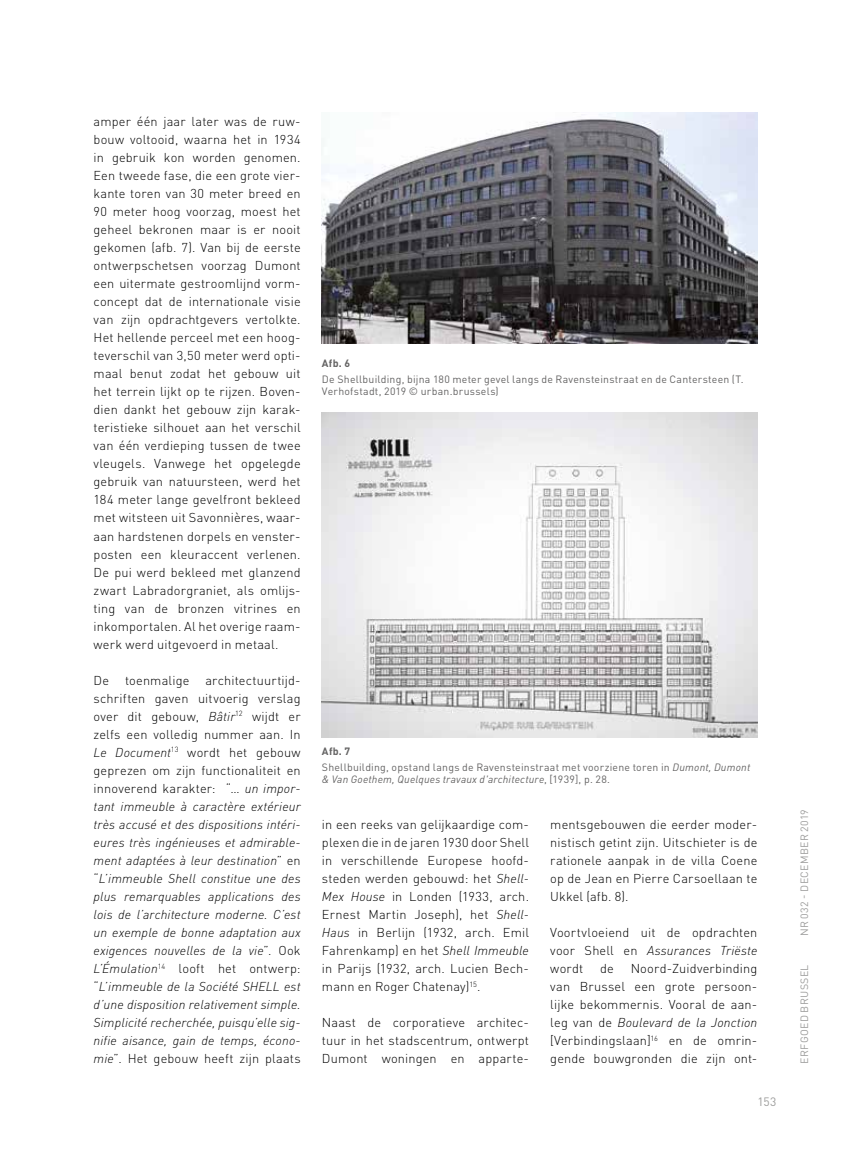
<style>
.page{position:relative;width:851px;height:1149px;background:#fff}
.page>*{position:absolute;margin:0;border:0;box-sizing:border-box;transform-origin:0 0}
.t1{font:300 12.75px/18px "DINOT";letter-spacing:.015em;color:#000;text-align:justify}
.t2{font:italic 300 12.75px/18px "DINOT";letter-spacing:.01em;color:#000;text-align:justify}
.t3{font:12px "DINOT";color:#9d9d9c}
.t4{font:10.5px/12px "DINOT";letter-spacing:.025em;color:#646363}
.t5{font:italic 10.5px "DINOT";letter-spacing:.02em;color:#646363}
.t6{font:10.5px "DINOT";letter-spacing:.035em;color:#9d9d9c}
.t7{font:700 10.5px "DINOT";color:#646363}
.s1{font-style:normal}
.s2{font-weight:700}
.s3{font-style:italic}
</style>
<div class="page">
<img style="left:322px;top:113px;width:435px;height:230px">
<img style="left:322px;top:412px;width:435px;height:325px">
<p class="t1" style="left:94px;top:112px;width:208px">amper één jaar later was de ruw&shy;bouw voltooid, waarna het in 1934 in gebruik kon worden genomen.<br>Een tweede fase, die een grote vier&shy;kante toren van 30 meter breed en 90 meter hoog voorzag, moest het geheel bekronen maar is er nooit gekomen (afb. 7). Van bij de eerste ontwerpschetsen voorzag Dumont een uitermate gestroomlijnd vorm&shy;concept dat de internationale visie van zijn opdrachtgevers vertolkte.<br>Het hellende perceel met een hoog&shy;teverschil van 3,50 meter werd opti&shy;maal benut zodat het gebouw uit het terrein lijkt op te rijzen. Boven&shy;dien dankt het gebouw zijn karak&shy;teristieke silhouet aan het verschil van één verdieping tussen de twee vleugels. Vanwege het opgelegde gebruik van natuursteen, werd het 184 meter lange gevelfront bekleed met witsteen uit Savonnières, waar&shy;aan hardstenen dorpels en venster&shy;posten een kleuraccent verlenen.<br>De pui werd bekleed met glanzend zwart Labradorgraniet, als omlijs&shy;ting van de bronzen vitrines en inkomportalen. Al het overige raam&shy;werk werd uitgevoerd in metaal.</p>
<p class="t1" style="left:94px;top:670px;width:17px">De</p>
<p class="t1" style="left:125px;top:670px;width:66px">toenmalige</p>
<p class="t2" style="left:94px;top:670px;width:208px;text-indent:112px"><span class="s1">architectuurtijd&shy;schriften gaven uitvoerig verslag over dit gebouw,</span> Bâtir<sup>12</sup> <span class="s1">wijdt er zelfs een volledig nummer aan. In </span>Le Document<sup>13</sup> <span class="s1">wordt het gebouw geprezen om zijn functionaliteit en innoverend karakter: “…</span> un impor&shy;tant immeuble à caractère extérieur très accusé et des dispositions intéri&shy;eures très ingénieuses et admirable&shy;ment adaptées à leur destination<span class="s1">” en “</span>L’immeuble Shell constitue une des plus remarquables applications des lois de l’architecture moderne. C’est un exemple de bonne adaptation aux exigences nouvelles de la vie<span class="s1">”. Ook </span>L’Émulation<sup>14</sup> <span class="s1">looft het ontwerp: “</span>L’immeuble de la Société SHELL est d’une disposition relativement simple.<br>Simplicité recherchée, puisqu’elle sig&shy;nifie aisance, gain de temps, écono&shy;mie<span class="s1">”. Het gebouw heeft zijn plaats</span></p>
<p class="t7" style="left:322px;top:356px;width:30px">Afb. 6</p>
<p class="t4" style="left:322px;top:373px;width:423px">De Shellbuilding, bijna 180 meter gevel langs de Ravensteinstraat en de Cantersteen (T.<br>Verhofstadt, 2019 © urban.brussels)</p>
<p class="t4" style="left:322px;top:742px;width:430px;line-height:16.2px"><span class="s2">Afb. 7<br></span>Shellbuilding, opstand langs de Ravensteinstraat met voorziene toren in <span class="s3">Dumont, Dumont</span></p>
<p class="t5" style="left:322px;top:772px;width:289px">&amp; Van Goethem, Quelques travaux d'architecture<span class="s1">, [1939], p. 28.</span></p>
<p class="t1" style="left:322px;top:814px;width:208px">in een reeks van gelijkaardige com&shy;plexen die in de jaren 1930 door Shell in verschillende Europese hoofd&shy;steden werden gebouwd: het <span class="s3">Shell-Mex House</span> in Londen (1933, arch.<br>Ernest Martin Joseph), het <span class="s3">Shell-Haus</span> in Berlijn (1932, arch. Emil Fahrenkamp) en het <span class="s3">Shell Immeuble </span>in Parijs (1932, arch. Lucien Bech&shy;mann en Roger Chatenay)<sup>15</sup>.</p>
<p class="t1" style="left:322px;top:1012px;width:208px">Naast de corporatieve architec&shy;tuur in het stadscentrum, ontwerpt Dumont woningen en apparte-</p>
<p class="t1" style="left:550px;top:814px;width:208px">mentsgebouwen die eerder moder&shy;nistisch getint zijn. Uitschieter is de rationele aanpak in de villa Coene op de Jean en Pierre Carsoellaan te Ukkel (afb. 8).</p>
<p class="t1" style="left:550px;top:922px;width:208px">Voortvloeiend uit de opdrachten voor Shell en <span class="s3">Assurances Triëste </span>wordt</p>
<p class="t1" style="left:550px;top:958px;width:208px;text-indent:80px">Noord-Zuidverbinding van Brussel een grote persoon&shy;lijke bekommernis. Vooral de aan&shy;leg van de <span class="s3">Boulevard de la Jonction </span>[Verbindingslaan]<sup>16</sup> en de omrin&shy;gende bouwgronden die zijn ont-</p>
<p class="t1" style="left:600px;top:958px;width:15px">de</p>
<p class="t3" style="left:757px;top:1094px;width:21px">153</p>
<p class="t6" style="left:797px;top:935px;width:128px;rotate:-90deg">NR 032 - DECEMBER 2019</p>
<p class="t6" style="left:797px;top:1063px;width:101px;rotate:-90deg">ERFGOED BRUSSEL</p>
</div>
